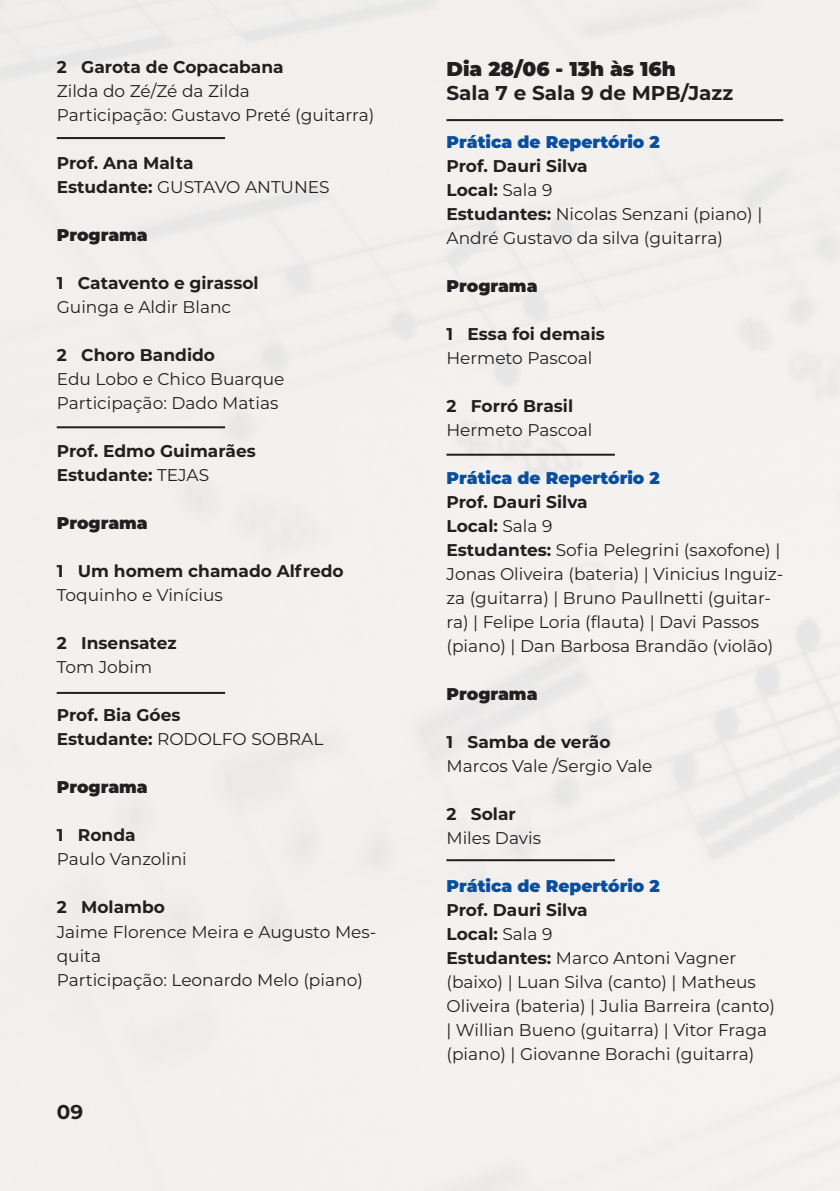
<style>
.page{position:relative;width:840px;height:1191px;background:#fff}
.page>*{position:absolute;margin:0;border:0;box-sizing:border-box;transform-origin:0 0}
.Texto{font:700 20px "Montserrat";color:#231f20}
.Texto-2{font:900 20px "Montserrat";color:#231f20}
.Texto-3{font:17px/24px "Montserrat";color:#231f20}
.Texto-4{font:700 17px "Montserrat";color:#231f20}
.Texto-5{font:900 17px "Montserrat";color:#0a4f9e}
.Texto-6{font:900 17px "Montserrat";color:#231f20}
.s1{font-weight:700}
.s2{font-weight:400}
</style>
<div class="page">
<div style="left:0;top:0;width:839px;height:1191px;background:#f3f1ef"></div>
<hr style="left:57px;top:137px;width:168px;height:2px;background:#231f20">
<hr style="left:446px;top:119px;width:336px;height:2px;background:#231f20">
<hr style="left:446px;top:454px;width:168px;height:2px;background:#231f20">
<hr style="left:446px;top:859px;width:168px;height:2px;background:#231f20">
<hr style="left:57px;top:426px;width:168px;height:2px;background:#231f20">
<hr style="left:57px;top:692px;width:168px;height:2px;background:#231f20">
<p class="Texto-4" style="left:57px;top:55px;width:228px">2 Garota de Copacabana</p>
<p class="Texto-3" style="left:57px;top:79px;width:194px">Zilda do Zé/Zé da Zilda</p>
<p class="Texto-3" style="left:57px;top:103px;width:319px">Participação: Gustavo Preté (guitarra)</p>
<p class="Texto-4" style="left:57px;top:151px;width:138px">Prof. Ana Malta</p>
<p class="Texto-3" style="left:57px;top:175px;width:274px"><span class="s1">Estudante:</span> GUSTAVO ANTUNES</p>
<p class="Texto-6" style="left:57px;top:222px;width:92px">Programa</p>
<p class="Texto-4" style="left:57px;top:271px;width:203px">1 Catavento e girassol</p>
<p class="Texto-3" style="left:57px;top:295px;width:176px">Guinga e Aldir Blanc</p>
<p class="Texto-4" style="left:57px;top:343px;width:160px">2 Choro Bandido</p>
<p class="Texto-3" style="left:57px;top:367px;width:229px">Edu Lobo e Chico Buarque</p>
<p class="Texto-3" style="left:57px;top:391px;width:223px">Participação: Dado Matias</p>
<p class="Texto-4" style="left:57px;top:439px;width:201px">Prof. Edmo Guimarães</p>
<p class="Texto-4" style="left:57px;top:463px;width:154px">Estudante: <span class="s2">TEJAS</span></p>
<p class="Texto-6" style="left:57px;top:510px;width:92px">Programa</p>
<p class="Texto-4" style="left:57px;top:559px;width:288px">1 Um homem chamado Alfredo</p>
<p class="Texto-3" style="left:57px;top:583px;width:168px">Toquinho e Vinícius</p>
<p class="Texto-4" style="left:57px;top:631px;width:121px">2 Insensatez</p>
<p class="Texto-3" style="left:57px;top:655px;width:97px">Tom Jobim</p>
<p class="Texto-4" style="left:57px;top:703px;width:125px">Prof. Bia Góes</p>
<p class="Texto-3" style="left:57px;top:727px;width:268px"><span class="s1">Estudante:</span> RODOLFO SOBRAL</p>
<p class="Texto-6" style="left:57px;top:774px;width:92px">Programa</p>
<p class="Texto-4" style="left:57px;top:823px;width:80px">1 Ronda</p>
<p class="Texto-3" style="left:57px;top:847px;width:131px">Paulo Vanzolini</p>
<p class="Texto-4" style="left:57px;top:895px;width:110px">2 Molambo</p>
<p class="Texto-3" style="left:57px;top:919px;width:321px">Jaime Florence Meira e Augusto Mes&shy;quita</p>
<p class="Texto-3" style="left:57px;top:967px;width:307px">Participação: Leonardo Melo (piano)</p>
<p class="Texto" style="left:57px;top:1097px;width:28px">09</p>
<p class="Texto-2" style="left:446px;top:54px;width:231px">Dia 28/06 - 13h às 16h</p>
<p class="Texto" style="left:446px;top:79px;width:288px">Sala 7 e Sala 9 de MPB/Jazz</p>
<p class="Texto-5" style="left:446px;top:129px;width:215px">Prática de Repertório 2</p>
<p class="Texto-4" style="left:446px;top:154px;width:143px">Prof. Dauri Silva</p>
<p class="Texto-4" style="left:446px;top:178px;width:107px">Local: <span class="s2">Sala 9</span></p>
<p class="Texto-3" style="left:446px;top:201px;width:317px"><span class="s1">Estudantes:</span> Nicolas Senzani (piano) |<br>André Gustavo da silva (guitarra)</p>
<p class="Texto-6" style="left:446px;top:273px;width:92px">Programa</p>
<p class="Texto-4" style="left:446px;top:322px;width:160px">1 Essa foi demais</p>
<p class="Texto-3" style="left:446px;top:345px;width:147px">Hermeto Pascoal</p>
<p class="Texto-4" style="left:446px;top:394px;width:128px">2 Forró Brasil</p>
<p class="Texto-3" style="left:446px;top:417px;width:147px">Hermeto Pascoal</p>
<p class="Texto-5" style="left:446px;top:465px;width:215px">Prática de Repertório 2</p>
<p class="Texto-4" style="left:446px;top:490px;width:143px">Prof. Dauri Silva</p>
<p class="Texto-4" style="left:446px;top:514px;width:107px">Local: <span class="s2">Sala 9</span></p>
<p class="Texto-3" style="left:446px;top:537px;width:338px"><span class="s1">Estudantes:</span> Sofia Pelegrini (saxofone) | Jonas Oliveira (bateria) | Vinicius Inguiz&shy;za (guitarra) | Bruno Paullnetti (guitar&shy;ra) | Felipe Loria (flauta) | Davi Passos (piano) | Dan Barbosa Brandão (violão)</p>
<p class="Texto-6" style="left:446px;top:681px;width:92px">Programa</p>
<p class="Texto-4" style="left:446px;top:730px;width:166px">1 Samba de verão</p>
<p class="Texto-3" style="left:446px;top:753px;width:207px">Marcos Vale /Sergio Vale</p>
<p class="Texto-4" style="left:446px;top:802px;width:71px">2 Solar</p>
<p class="Texto-3" style="left:446px;top:825px;width:96px">Miles Davis</p>
<p class="Texto-5" style="left:446px;top:873px;width:215px">Prática de Repertório 2</p>
<p class="Texto-4" style="left:446px;top:898px;width:143px">Prof. Dauri Silva</p>
<p class="Texto-4" style="left:446px;top:922px;width:107px">Local: <span class="s2">Sala 9</span></p>
<p class="Texto-3" style="left:446px;top:945px;width:330px"><span class="s1">Estudantes:</span> Marco Antoni Vagner (baixo) | Luan Silva (canto) | Matheus Oliveira (bateria) | Julia Barreira (canto) | Willian Bueno (guitarra) | Vitor Fraga (piano) | Giovanne Borachi (guitarra)</p>
</div>
